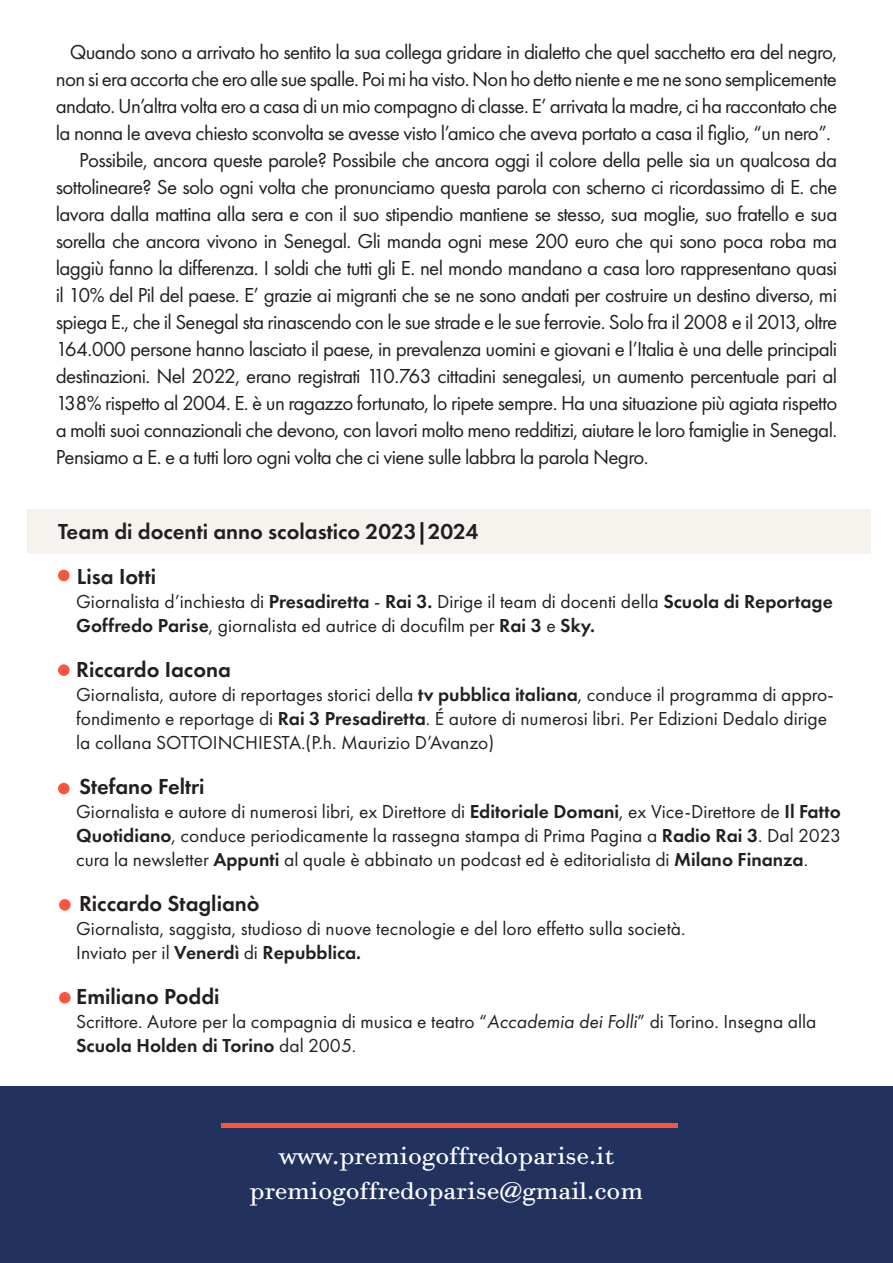
<style>
.page{position:relative;width:893px;height:1263px;background:#fff}
.page>*{position:absolute;margin:0;border:0;box-sizing:border-box;transform-origin:0 0}
.t1{font:24px/34.5px "Bodoni Six ITC";color:#fff;text-align:center}
.t2{font:600 22.5px/45px "Futura PT";color:#231f20}
.t3{font:21px "Futura PT";letter-spacing:-.03em;color:#231f20}
.t4{font:19.5px/24px "Futura PT";color:#231f20}
.s1{font-weight:600}
.s2{font-style:italic}
</style>
<div class="page">
<div style="left:28px;top:510px;width:843px;height:44px;background:#f6f2ee"></div>
<div style="left:0;top:1087px;width:893px;height:176px;background:#21325e"></div>
<hr style="left:221px;top:1123px;width:456px;height:4px;background:#fd543c">
<div style="left:58px;top:570px;width:12px;height:11px;background:#fd543c;border-radius:50%"></div>
<div style="left:58px;top:664px;width:12px;height:12px;background:#fd543c;border-radius:50%"></div>
<div style="left:58px;top:783px;width:12px;height:11px;background:#fd543c;border-radius:50%"></div>
<div style="left:59px;top:899px;width:12px;height:12px;background:#fd543c;border-radius:50%"></div>
<div style="left:59px;top:992px;width:12px;height:11px;background:#fd543c;border-radius:50%"></div>
<p class="t3" style="left:70px;top:39px;width:769px">Quando sono a arrivato ho sentito la sua collega gridare in dialetto che quel sacchetto era del negro,</p>
<p class="t3" style="left:56px;top:66px;width:783px">non si era accorta che ero alle sue spalle. Poi mi ha visto. Non ho detto niente e me ne sono semplicemente</p>
<p class="t3" style="left:56px;top:93px;width:783px">andato. Un’altra volta ero a casa di un mio compagno di classe. E’ arrivata la madre, ci ha raccontato che</p>
<p class="t3" style="left:56px;top:120px;width:777px">la nonna le aveva chiesto sconvolta se avesse visto l’amico che aveva portato a casa il figlio, “un nero”.</p>
<p class="t3" style="left:79px;top:147px;width:759px">Possibile, ancora queste parole? Possibile che ancora oggi il colore della pelle sia un qualcosa da</p>
<p class="t3" style="left:56px;top:174px;width:783px">sottolineare? Se solo ogni volta che pronunciamo questa parola con scherno ci ricordassimo di E. che</p>
<p class="t3" style="left:56px;top:201px;width:783px">lavora dalla mattina alla sera e con il suo stipendio mantiene se stesso, sua moglie, suo fratello e sua</p>
<p class="t3" style="left:56px;top:228px;width:783px">sorella che ancora vivono in Senegal. Gli manda ogni mese 200 euro che qui sono poca roba ma</p>
<p class="t3" style="left:56px;top:255px;width:783px">laggiù fanno la differenza. I soldi che tutti gli E. nel mondo mandano a casa loro rappresentano quasi</p>
<p class="t3" style="left:56px;top:282px;width:783px">il 10% del Pil del paese. E’ grazie ai migranti che se ne sono andati per costruire un destino diverso, mi</p>
<p class="t3" style="left:56px;top:309px;width:783px">spiega E., che il Senegal sta rinascendo con le sue strade e le sue ferrovie. Solo fra il 2008 e il 2013, oltre</p>
<p class="t3" style="left:56px;top:336px;width:783px">164.000 persone hanno lasciato il paese, in prevalenza uomini e giovani e l’Italia è una delle principali</p>
<p class="t3" style="left:56px;top:363px;width:783px">destinazioni. Nel 2022, erano registrati 110.763 cittadini senegalesi, un aumento percentuale pari al</p>
<p class="t3" style="left:56px;top:390px;width:783px">138% rispetto al 2004. E. è un ragazzo fortunato, lo ripete sempre. Ha una situazione più agiata rispetto</p>
<p class="t3" style="left:56px;top:417px;width:783px">a molti suoi connazionali che devono, con lavori molto meno redditizi, aiutare le loro famiglie in Senegal.</p>
<p class="t3" style="left:56px;top:444px;width:594px">Pensiamo a E. e a tutti loro ogni volta che ci viene sulle labbra la parola Negro.</p>
<p class="t2" style="left:77px;top:509px;width:403px;text-indent:-19px">Team di docenti anno scolastico 2023|2024<br>Lisa Iotti</p>
<p class="t4" style="left:76px;top:589px;width:758px">Giornalista d’inchiesta di <span class="s1">Presadiretta</span> - <span class="s1">Rai 3.</span> Dirige il team di docenti della <span class="s1">Scuola di Reportage<br>Goffredo Parise</span>, giornalista ed autrice di docufilm per <span class="s1">Rai 3</span> e <span class="s1">Sky.</span></p>
<p class="t2" style="left:76px;top:647px;width:156px">Riccardo Iacona</p>
<p class="t4" style="left:76px;top:682px;width:759px">Giornalista, autore di reportages storici della <span class="s1">tv pubblica italiana</span>, conduce il programma di appro&shy;fondimento e reportage di <span class="s1">Rai 3 Presadiretta</span>. É autore di numerosi libri. Per Edizioni Dedalo dirige la collana SOTTOINCHIESTA.(P.h. Maurizio D’Avanzo)</p>
<p class="t2" style="left:79px;top:764px;width:127px">Stefano Feltri</p>
<p class="t4" style="left:76px;top:799px;width:767px;text-align:justify">Giornalista e autore di numerosi libri, ex Direttore di <span class="s1">Editoriale Domani</span>, ex Vice-Direttore de <span class="s1">Il Fatto Quotidiano</span>, conduce periodicamente la rassegna stampa di Prima Pagina a <span class="s1">Radio Rai 3</span>. Dal 2023 cura la newsletter <span class="s1">Appunti</span> al quale è abbinato un podcast ed è editorialista di <span class="s1">Milano Finanza</span>.</p>
<p class="t2" style="left:79px;top:881px;width:182px">Riccardo Staglianò</p>
<p class="t4" style="left:76px;top:916px;width:611px">Giornalista, saggista, studioso di nuove tecnologie e del loro effetto sulla società.<br>Inviato per il <span class="s1">Venerdì</span> di <span class="s1">Repubblica.</span></p>
<p class="t2" style="left:76px;top:974px;width:145px">Emiliano Poddi</p>
<p class="t4" style="left:76px;top:1009px;width:742px">Scrittore. Autore per la compagnia di musica e teatro “<span class="s2">Accademia dei Folli</span>” di Torino. Insegna alla<br><span class="s1">Scuola Holden di Torino</span> dal 2005.</p>
<p class="t1" style="left:250px;top:1138px;width:395px">www.premiogoffredoparise.it premiogoffredoparise@gmail.com</p>
</div>
